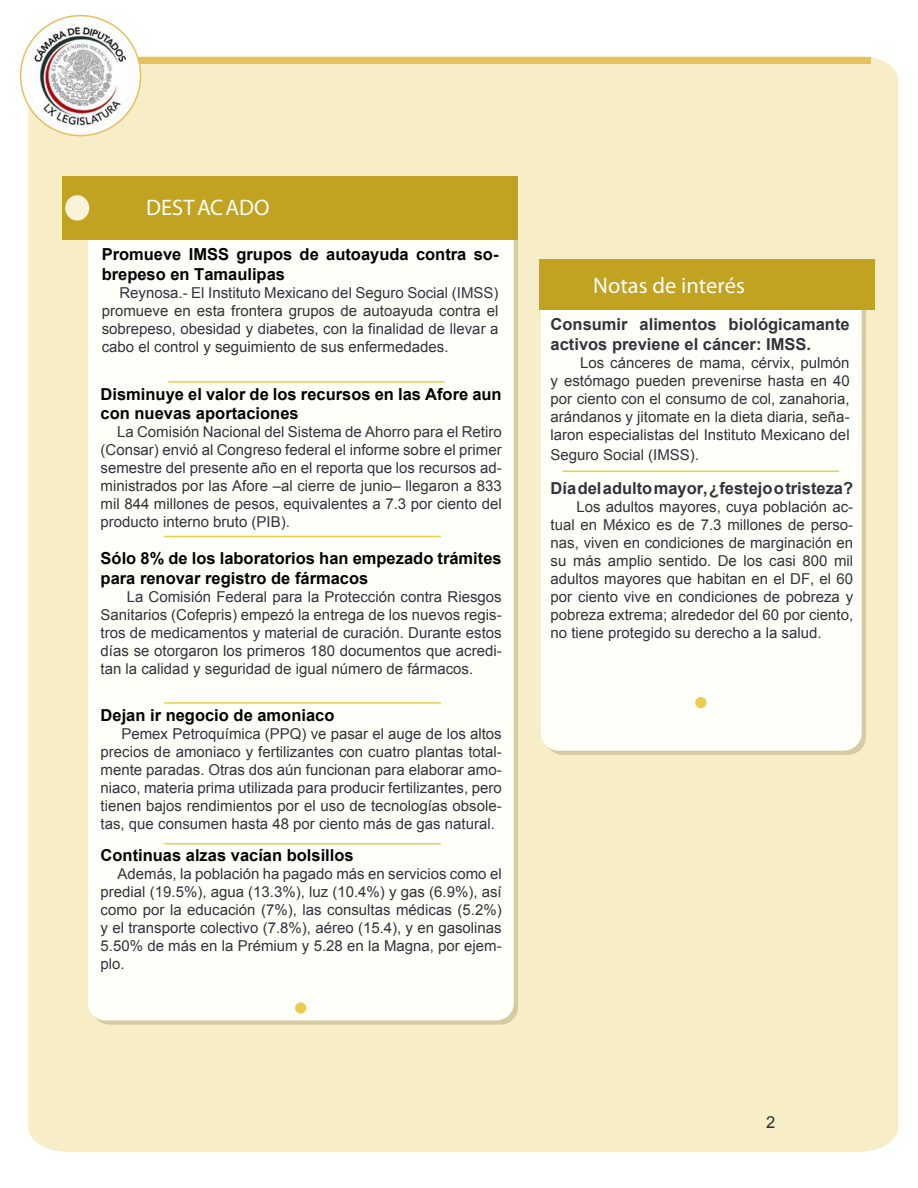
<style>
.page{position:relative;width:918px;height:1188px;background:#fff}
.page>*{position:absolute;margin:0;border:0;box-sizing:border-box;transform-origin:0 0}
.t1{font:22.5px "Myriad Pro";color:#fcfcfa}
.t2{font:700 16.5px/19.8px "Arial";color:#020303}
.t3{font:700 16.5px/19.8px "Arial";color:#34323a}
.t4{font:16.5px "Arial";color:#34323a}
.t5{font:15px/18px "Arial";color:#34323a;text-align:justify}
</style>
<div class="page">
<div style="left:28px;top:56px;width:870px;height:1096px;background:#f7edc7"></div>
<div style="left:131px;top:57px;width:740px;height:7px;background:#e6bf61"></div>
<svg style="left:20px;top:15px;width:121px;height:121px"></svg>
<img style="left:32px;top:26px;width:95px;height:101px">
<div style="left:88px;top:200px;width:426px;height:820px;background:#fffffa;border-radius:17px"></div>
<div style="left:62px;top:176px;width:456px;height:64px;background:#c2a321"></div>
<div style="left:65px;top:195px;width:24px;height:26px;background:#faf2d9;border-radius:50%"></div>
<div style="left:541px;top:271px;width:321px;height:480px;background:#fffffa;border-radius:18px"></div>
<div style="left:539px;top:259px;width:336px;height:51px;background:#c2a321"></div>
<div style="left:295px;top:1002px;width:11px;height:12px;background:#ebcc4d;border-radius:50%"></div>
<div style="left:695px;top:697px;width:11px;height:11px;background:#ebcc4d;border-radius:50%"></div>
<hr style="left:563px;top:471px;width:276px;height:1px;background:#ebcc4d">
<hr style="left:164px;top:536px;width:277px;height:1px;background:#ebcc4d">
<hr style="left:168px;top:381px;width:277px;height:2px;background:#ebcc4d">
<hr style="left:164px;top:702px;width:277px;height:2px;background:#ebcc4d">
<hr style="left:164px;top:843px;width:277px;height:1px;background:#ebcc4d">
<p class="t1" style="left:146px;top:194px;width:125px">DESTACADO</p>
<p class="t2" style="left:102px;top:245px;width:398px">Promueve IMSS grupos de autoayuda contra so&shy;brepeso en Tamaulipas</p>
<p class="t5" style="left:102px;top:284px;width:398px;text-indent:18px">Reynosa.- El Instituto Mexicano del Seguro Social (IMSS) promueve en esta frontera grupos de autoayuda contra el sobrepeso, obesidad y diabetes, con la finalidad de llevar a cabo el control y seguimiento de sus enfermedades.</p>
<p class="t2" style="left:101px;top:385px;width:403px">Disminuye el valor de los recursos en las Afore aun con nuevas aportaciones</p>
<p class="t5" style="left:101px;top:423px;width:403px;text-indent:16px">La Comisión Nacional del Sistema de Ahorro para el Retiro (Consar) envió al Congreso federal el informe sobre el primer semestre del presente año en el reporta que los recursos ad&shy;ministrados por las Afore –al cierre de junio– llegaron a 833 mil 844 millones de pesos, equivalentes a 7.3 por ciento del producto interno bruto (PIB).</p>
<p class="t2" style="left:101px;top:549px;width:403px">Sólo 8% de los laboratorios han empezado trámites para renovar registro de fármacos</p>
<p class="t5" style="left:101px;top:588px;width:403px;text-indent:26px">La Comisión Federal para la Protección contra Riesgos Sanitarios (Cofepris) empezó la entrega de los nuevos regis&shy;tros de medicamentos y material de curación. Durante estos días se otorgaron los primeros 180 documentos que acredi&shy;tan la calidad y seguridad de igual número de fármacos.</p>
<p class="t2" style="left:101px;top:706px;width:235px">Dejan ir negocio de amoniaco</p>
<p class="t5" style="left:101px;top:725px;width:403px;text-indent:21px">Pemex Petroquímica (PPQ) ve pasar el auge de los altos precios de amoniaco y fertilizantes con cuatro plantas total&shy;mente paradas. Otras dos aún funcionan para elaborar amo&shy;niaco, materia prima utilizada para producir fertilizantes, pero tienen bajos rendimientos por el uso de tecnologías obsole&shy;tas, que consumen hasta 48 por ciento más de gas natural.</p>
<p class="t2" style="left:101px;top:846px;width:255px">Continuas alzas vacían bolsillos</p>
<p class="t5" style="left:101px;top:865px;width:403px;text-indent:17px">Además, la población ha pagado más en servicios como el predial (19.5%), agua (13.3%), luz (10.4%) y gas (6.9%), así como por la educación (7%), las consultas médicas (5.2%) y el transporte colectivo (7.8%), aéreo (15.4), y en gasolinas 5.50% de más en la Prémium y 5.28 en la Magna, por ejem&shy;plo.</p>
<p class="t1" style="left:593px;top:272px;width:153px">Notas de interés</p>
<p class="t3" style="left:551px;top:315px;width:301px">Consumir alimentos biológicamante activos previene el cáncer: IMSS.</p>
<p class="t5" style="left:551px;top:354px;width:301px;text-indent:29px">Los cánceres de mama, cérvix, pulmón y estómago pueden prevenirse hasta en 40 por ciento con el consumo de col, zanahoria, arándanos y jitomate en la dieta diaria, seña&shy;laron especialistas del Instituto Mexicano del</p>
<p class="t5" style="left:551px;top:446px;width:150px">Seguro Social (IMSS).</p>
<p class="t3" style="left:551px;top:479px;width:304px">Día del adulto mayor, ¿festejo o tristeza?</p>
<p class="t5" style="left:551px;top:498px;width:304px;text-indent:26px">Los adultos mayores, cuya población ac&shy;tual en México es de 7.3 millones de perso&shy;nas, viven en condiciones de marginación en su más amplio sentido. De los casi 800 mil adultos mayores que habitan en el DF, el 60 por ciento vive en condiciones de pobreza y pobreza extrema; alrededor del 60 por ciento, no tiene protegido su derecho a la salud.</p>
<p class="t4" style="left:766px;top:1111px;width:11px">2</p>
</div>
